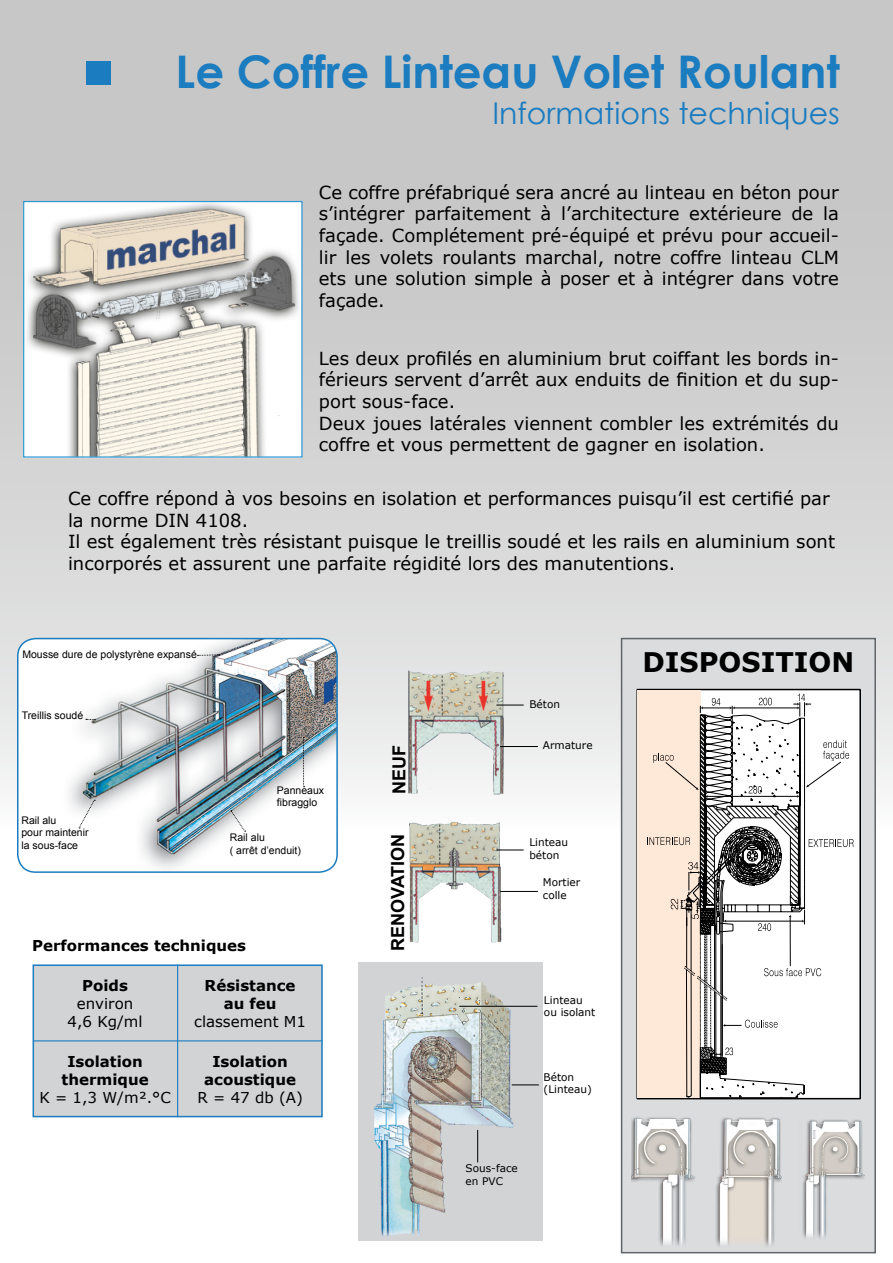
<style>
.page{position:relative;width:893px;height:1263px;background:#fff}
.page>*{position:absolute;margin:0;border:0;box-sizing:border-box;transform-origin:0 0}
.t1{font:700 45px "Century Gothic";color:#1b7cc0}
.t2{font:30px "Century Gothic";color:#1b7cc0}
.t3{font:700 27px "Verdana";color:#000}
.t4{font:18px/21.6px "Verdana";color:#000}
.t5{font:700 18px "Arial";color:#000}
.t6{font:700 15px "Verdana";color:#000}
.t7{font:15px "Verdana";color:#000}
.t8{font:10.5px "Arial";color:#000}
.t9{font:10.5px "Verdana";color:#000}
</style>
<div class="page">
<div style="left:0;top:0;width:893px;height:833px;background:linear-gradient(to bottom,#bdbdbd,#eeefef)"></div>
<div style="left:87px;top:61px;width:24px;height:24px;background:#1b7cc0"></div>
<img style="left:25px;top:203px;width:276px;height:253px">
<div style="left:23px;top:201px;width:280px;height:257px;border:1px solid #3098d4"></div>
<img style="left:18px;top:638px;width:319px;height:234px">
<div style="left:17px;top:638px;width:321px;height:235px;border:2px solid #1b7cc0;border-radius:18px"></div>
<svg style="left:198px;top:654px;width:22px;height:2px"></svg>
<svg style="left:78px;top:800px;width:17px;height:28px"></svg>
<svg style="left:230px;top:810px;width:16px;height:22px"></svg>
<svg style="left:303px;top:737px;width:2px;height:50px"></svg>
<div style="left:33px;top:964px;width:290px;height:153px;background:#d1d3d4;border:2px solid #1b7cc0"></div>
<hr style="left:177px;top:964px;width:1px;height:153px;background:#1b7cc0">
<hr style="left:33px;top:1040px;width:290px;height:1px;background:#1b7cc0">
<img style="left:408px;top:665px;width:96px;height:136px">
<img style="left:409px;top:820px;width:93px;height:123px">
<svg style="left:496px;top:705px;width:28px;height:1px"></svg>
<hr style="left:500px;top:746px;width:38px;height:1px;background:#000">
<svg style="left:496px;top:850px;width:28px;height:1px"></svg>
<hr style="left:500px;top:891px;width:38px;height:1px;background:#000">
<img style="left:358px;top:962px;width:184px;height:278px">
<hr style="left:477px;top:1130px;width:1px;height:32px;background:#000">
<hr style="left:459px;top:1006px;width:78px;height:1px;background:#000">
<svg style="left:512px;top:1084px;width:27px;height:1px"></svg>
<div style="left:621px;top:638px;width:255px;height:615px;background:#dadcde;border:2px solid #61656a"></div>
<div style="left:637px;top:690px;width:63px;height:408px;background:#fee9d8"></div>
<svg style="left:653px;top:692px;width:201px;height:125px"></svg>
<svg style="left:636px;top:817px;width:225px;height:283px"></svg>
<img style="left:802px;top:1120px;width:63px;height:118px">
<img style="left:716px;top:1117px;width:66px;height:129px">
<img style="left:631px;top:1117px;width:64px;height:128px">
<p class="t1" style="left:176px;top:37px;width:666px">Le Coffre Linteau Volet Roulant</p>
<p class="t2" style="left:492px;top:92px;width:349px">Informations techniques</p>
<p class="t4" style="left:319px;top:181px;width:522px;text-align:justify">Ce coffre préfabriqué sera ancré au linteau en béton pour s’intégrer parfaitement à l’architecture extérieure de la façade. Complétement pré-équipé et prévu pour accueil&shy;lir les volets roulants marchal, notre coffre linteau CLM ets une solution simple à poser et à intégrer dans votre façade.</p>
<p class="t4" style="left:319px;top:347px;width:522px;text-align:justify">Les deux profilés en aluminium brut coiffant les bords in&shy;férieurs servent d’arrêt aux enduits de finition et du sup&shy;port sous-face.</p>
<p class="t4" style="left:319px;top:412px;width:522px">Deux joues latérales viennent combler les extrémités du coffre et vous permettent de gagner en isolation.</p>
<p class="t4" style="left:68px;top:487px;width:763px">Ce coffre répond à vos besoins en isolation et performances puisqu’il est certifié par la norme DIN 4108.</p>
<p class="t4" style="left:68px;top:531px;width:768px">Il est également très résistant puisque le treillis soudé et les rails en aluminium sont incorporés et assurent une parfaite régidité lors des manutentions.</p>
<p class="t8" style="left:22px;top:648px;width:176px">Mousse dure de polystyrène expansé</p>
<p class="t8" style="left:22px;top:709px;width:63px">Treillis soudé</p>
<p class="t8" style="left:21px;top:813px;width:37px">Rail alu</p>
<p class="t8" style="left:21px;top:826px;width:69px">pour maintenir</p>
<p class="t8" style="left:21px;top:838px;width:58px">la sous-face</p>
<p class="t8" style="left:277px;top:783px;width:49px">Panneaux</p>
<p class="t8" style="left:277px;top:796px;width:42px">fibragglo</p>
<p class="t8" style="left:230px;top:830px;width:37px">Rail alu</p>
<p class="t8" style="left:230px;top:843px;width:73px">( arrêt d’enduit)</p>
<p class="t6" style="left:32px;top:935px;width:216px">Performances techniques</p>
<p class="t6" style="left:82px;top:975px;width:47px">Poids</p>
<p class="t7" style="left:77px;top:994px;width:58px">environ</p>
<p class="t7" style="left:68px;top:1012px;width:77px">4,6 Kg/ml</p>
<p class="t6" style="left:67px;top:1050px;width:77px">Isolation</p>
<p class="t6" style="left:62px;top:1068px;width:89px">thermique</p>
<p class="t7" style="left:39px;top:1087px;width:133px">K = 1,3 W/m².°C</p>
<p class="t6" style="left:205px;top:975px;width:92px">Résistance</p>
<p class="t6" style="left:224px;top:993px;width:54px">au feu</p>
<p class="t7" style="left:194px;top:1012px;width:113px">classement M1</p>
<p class="t6" style="left:212px;top:1050px;width:77px">Isolation</p>
<p class="t6" style="left:204px;top:1068px;width:93px">acoustique</p>
<p class="t7" style="left:197px;top:1087px;width:107px">R = 47 db (A)</p>
<p class="t5" style="left:387px;top:794px;width:50px;rotate:-90deg">NEUF</p>
<p class="t5" style="left:386px;top:951px;width:119px;rotate:-90deg">RENOVATION</p>
<p class="t9" style="left:529px;top:697px;width:32px">Béton</p>
<p class="t9" style="left:543px;top:737px;width:51px">Armature</p>
<p class="t9" style="left:529px;top:835px;width:40px">Linteau</p>
<p class="t9" style="left:529px;top:847px;width:31px">béton</p>
<p class="t9" style="left:543px;top:875px;width:39px">Mortier</p>
<p class="t9" style="left:543px;top:887px;width:25px">colle</p>
<p class="t9" style="left:544px;top:992px;width:40px">Linteau</p>
<p class="t9" style="left:544px;top:1005px;width:53px">ou isolant</p>
<p class="t9" style="left:544px;top:1069px;width:32px">Béton</p>
<p class="t9" style="left:544px;top:1082px;width:50px">(Linteau)</p>
<p class="t9" style="left:466px;top:1161px;width:54px">Sous-face</p>
<p class="t9" style="left:466px;top:1173px;width:39px">en PVC</p>
<p class="t3" style="left:642px;top:643px;width:213px">DISPOSITION</p>
</div>
